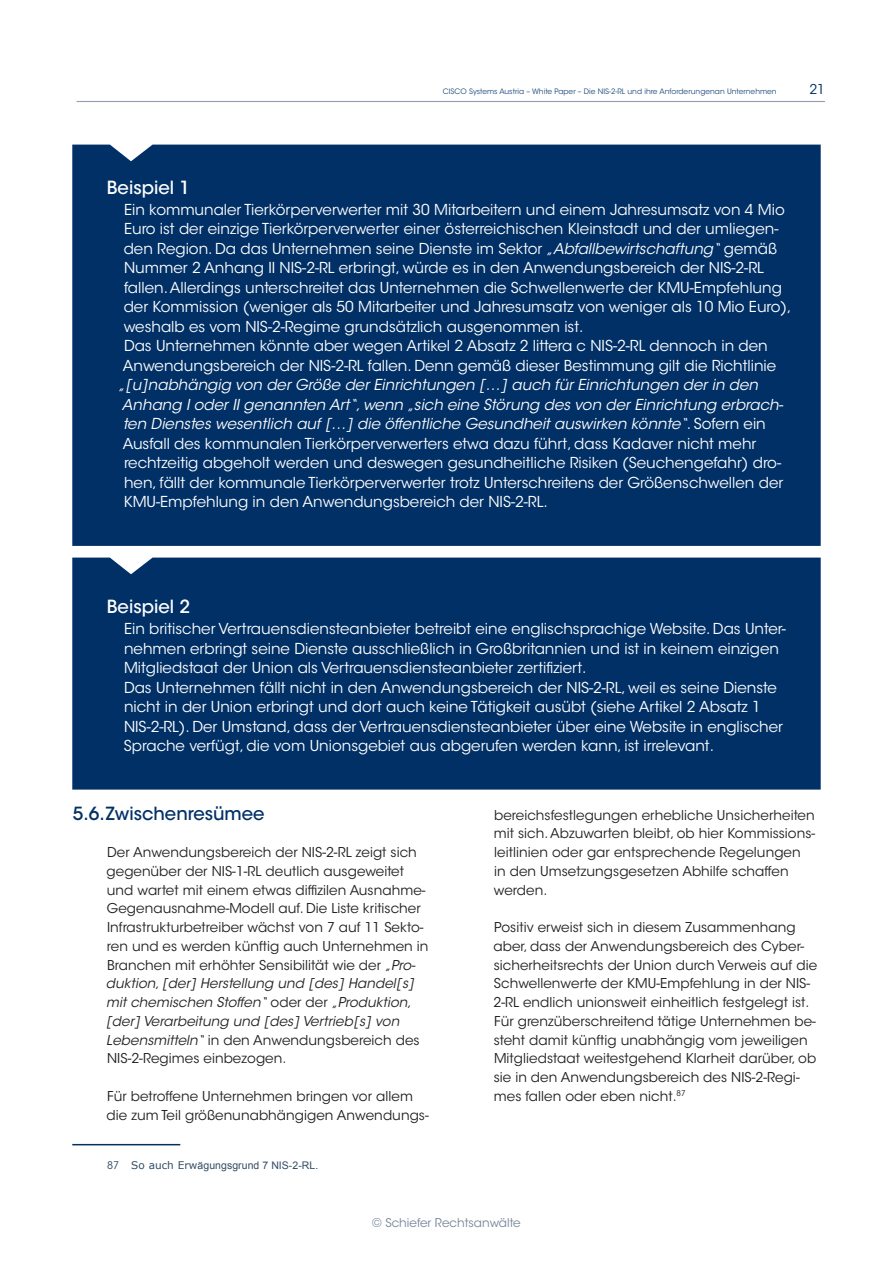
<style>
.page{position:relative;width:893px;height:1263px;background:#fff}
.page>*{position:absolute;margin:0;border:0;box-sizing:border-box;transform-origin:0 0}
.t1{font:500 18px "ITC Avant Garde Std";color:#003066}
.t2{font:500 18px "ITC Avant Garde Std";color:#fff}
.t3{font:15px/19.5px "ITC Avant Garde Std";color:#fff}
.t4{font:13.5px/18.8px "ITC Avant Garde Std";letter-spacing:.005em;color:#231f20}
.t5{font:13.5px "ITC Avant Garde Std";color:#003066}
.t6{font:12px "ITC Avant Garde Std";color:#77859a}
.t7{font:10.5px "Arial";letter-spacing:.005em;color:#324c64}
.t8{font:7.5px "ITC Avant Garde Std";letter-spacing:.005em;color:#1b4a7d}
.s1{font-style:italic}
.s2{font-family:"ITC Avant Garde Std"}
.s3{font-family:"Verdana"}
</style>
<div class="page">
<div style="left:72px;top:145px;width:749px;height:401px;background:#003066"></div>
<div style="left:72px;top:558px;width:749px;height:232px;background:#003066"></div>
<hr style="left:77px;top:101px;width:748px;height:1px;background:#949eaf">
<hr style="left:72px;top:1144px;width:108px;height:1px;background:#003066">
<p class="t8" style="left:443px;top:87px;width:335px">CISCO Systems Austria – White Paper – Die NIS-2-RL und ihre Anforderungenan Unternehmen</p>
<p class="t5" style="left:809px;top:81px;width:17px">21</p>
<p class="t2" style="left:107px;top:176px;width:85px">Beispiel 1</p>
<p class="t3" style="left:123px;top:200px;width:670px">Ein kommunaler Tierkörperverwerter mit 30 Mitarbeitern und einem Jahresumsatz von 4 Mio Euro ist der einzige Tierkörperverwerter einer österreichischen Kleinstadt und der umliegen&shy;den Region. Da das Unternehmen seine Dienste im Sektor <span class="s1">„Abfallbewirtschaftung“</span> gemäß Nummer 2 Anhang II NIS-2-RL erbringt, würde es in den Anwendungsbereich der NIS-2-RL fallen. Allerdings unterschreitet das Unternehmen die Schwellenwerte der KMU-Empfehlung der Kommission (weniger als 50 Mitarbeiter und Jahresumsatz von weniger als 10 Mio Euro), weshalb es vom NIS-2-Regime grundsätzlich ausgenommen ist.<br>Das Unternehmen könnte aber wegen Artikel 2 Absatz 2 littera c NIS-2-RL dennoch in den Anwendungsbereich der NIS-2-RL fallen. Denn gemäß dieser Bestimmung gilt die Richtlinie</p>
<p class="t3" style="left:119px;top:375px;width:666px"><span class="s1">„[u]nabhängig von der Größe der Einrichtungen […] auch für Einrichtungen der in den Anhang I oder II genannten Art“, wenn „sich eine Störung des von der Einrichtung erbrach&shy;ten Dienstes wesentlich auf […] die öffentliche Gesundheit auswirken könnte“</span>. Sofern ein Ausfall des kommunalen Tierkörperverwerters etwa dazu führt, dass Kadaver nicht mehr rechtzeitig abgeholt werden und deswegen gesundheitliche Risiken (Seuchengefahr) dro&shy;hen, fällt der kommunale Tierkörperverwerter trotz Unterschreitens der Größenschwellen der KMU-Empfehlung in den Anwendungsbereich der NIS-2-RL.</p>
<p class="t2" style="left:107px;top:595px;width:85px">Beispiel 2</p>
<p class="t3" style="left:124px;top:619px;width:664px">Ein britischer Vertrauensdiensteanbieter betreibt eine englischsprachige Website. Das Unter&shy;nehmen erbringt seine Dienste ausschließlich in Großbritannien und ist in keinem einzigen Mitgliedstaat der Union als Vertrauensdiensteanbieter zertifiziert.<br>Das Unternehmen fällt nicht in den Anwendungsbereich der NIS-2-RL, weil es seine Dienste nicht in der Union erbringt und dort auch keine Tätigkeit ausübt (siehe Artikel 2 Absatz 1<br>NIS-2-RL). Der Umstand, dass der Vertrauensdiensteanbieter über eine Website in englischer Sprache verfügt, die vom Unionsgebiet aus abgerufen werden kann, ist irrelevant.</p>
<p class="t1" style="left:73px;top:802px;width:193px">5.6.Zwischenresümee</p>
<p class="t4" style="left:106px;top:843px;width:324px">Der Anwendungsbereich der NIS-2-RL zeigt sich gegenüber der NIS-1-RL deutlich ausgeweitet und wartet mit einem etwas diffizilen Ausnahme-Gegenausnahme-Modell auf. Die Liste kritischer Infrastrukturbetreiber wächst von 7 auf 11 Sekto&shy;ren und es werden künftig auch Unternehmen in Branchen mit erhöhter Sensibilität wie der <span class="s1">„Pro&shy;duktion, [der] Herstellung und [des] Handel[s] mit chemischen Stoffen“</span> oder der <span class="s1">„Produktion, [der] Verarbeitung und [des] Vertrieb[s] von Lebensmitteln“</span> in den Anwendungsbereich des NIS-2-Regimes einbezogen.</p>
<p class="t4" style="left:107px;top:1087px;width:324px">Für betroffene Unternehmen bringen vor allem die zum Teil größenunabhängigen Anwendungs-</p>
<p class="t7" style="left:107px;top:1159px;width:213px"><span class="s2">87</span> <span class="s3">So auch Erw</span>ägungsgrund 7 NIS-2-RL.</p>
<p class="t4" style="left:494px;top:805px;width:323px">bereichsfestlegungen erhebliche Unsicherheiten mit sich. Abzuwarten bleibt, ob hier Kommissions&shy;leitlinien oder gar entsprechende Regelungen in den Umsetzungsgesetzen Abhilfe schaffen werden.</p>
<p class="t4" style="left:493px;top:918px;width:325px">Positiv erweist sich in diesem Zusammenhang aber, dass der Anwendungsbereich des Cyber&shy;sicherheitsrechts der Union durch Verweis auf die Schwellenwerte der KMU-Empfehlung in der NIS-2-RL endlich unionsweit einheitlich festgelegt ist.<br>Für grenzüberschreitend tätige Unternehmen be&shy;steht damit künftig unabhängig vom jeweiligen Mitgliedstaat weitestgehend Klarheit darüber, ob sie in den Anwendungsbereich des NIS-2-Regi&shy;mes fallen oder eben nicht.<sup>87</sup></p>
<p class="t6" style="left:372px;top:1216px;width:150px">© Schiefer Rechtsanwälte</p>
</div>
